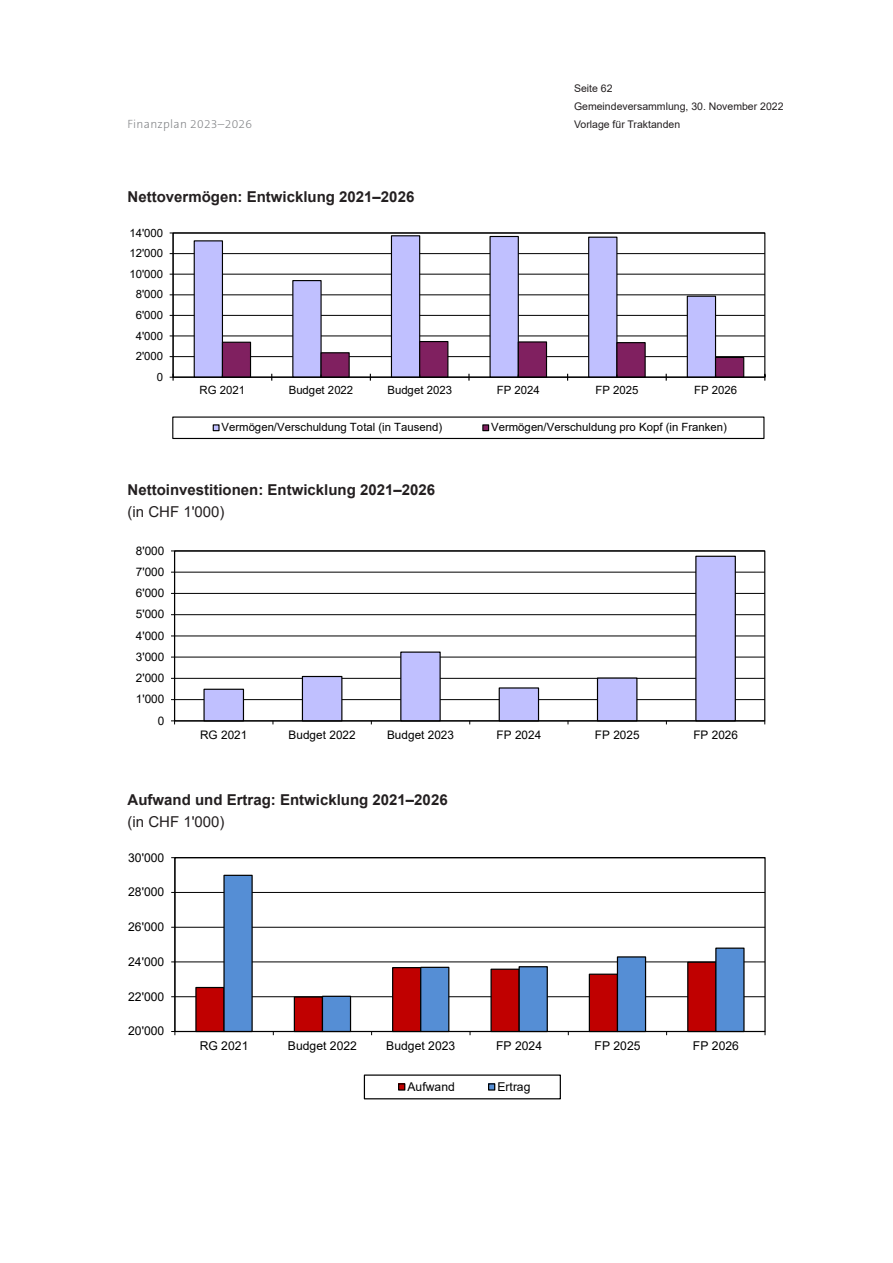
<style>
.page{position:relative;width:893px;height:1263px;background:#fff}
.page>*{position:absolute;margin:0;border:0;box-sizing:border-box;transform-origin:0 0}
.t1{font:700 15px "Arial";color:#231f20}
.t2{font:15px "Arial";color:#231f20}
.t3{font:12.15px "Arial";color:#000}
.t4{font:200 12px "The Sans B2";letter-spacing:.025em;color:#76787b}
.t5{font:11.7px "Arial";color:#000}
.t6{font:11.4px "Arial";color:#000}
.t7{font:10.5px/18px "Arial";color:#231f20}
</style>
<div class="page">
<hr style="left:175px;top:996px;width:590px;height:1px;background:#000">
<hr style="left:175px;top:961px;width:590px;height:1px;background:#000">
<hr style="left:175px;top:927px;width:590px;height:1px;background:#000">
<hr style="left:175px;top:892px;width:590px;height:1px;background:#000">
<svg style="left:223px;top:874px;width:522px;height:159px"></svg>
<hr style="left:175px;top:858px;width:1px;height:173px;background:#000">
<hr style="left:175px;top:1031px;width:590px;height:1px;background:#000">
<svg style="left:195px;top:961px;width:522px;height:74px"></svg>
<div style="left:364px;top:1074px;width:197px;height:25px;border:1px solid #000"></div>
<div style="left:398px;top:1083px;width:7px;height:7px;border:1px solid #000"></div>
<div style="left:488px;top:1083px;width:7px;height:7px;border:1px solid #000"></div>
<hr style="left:173px;top:356px;width:592px;height:1px;background:#000">
<hr style="left:173px;top:335px;width:592px;height:1px;background:#000">
<hr style="left:173px;top:315px;width:592px;height:1px;background:#000">
<hr style="left:173px;top:294px;width:592px;height:1px;background:#000">
<hr style="left:173px;top:274px;width:592px;height:1px;background:#000">
<hr style="left:173px;top:253px;width:592px;height:1px;background:#000">
<svg style="left:193px;top:235px;width:524px;height:142px"></svg>
<hr style="left:173px;top:233px;width:1px;height:144px;background:#000">
<hr style="left:173px;top:377px;width:592px;height:1px;background:#000">
<svg style="left:170px;top:374px;width:4px;height:7px"></svg>
<svg style="left:221px;top:340px;width:524px;height:41px"></svg>
<div style="left:172px;top:416px;width:592px;height:23px;border:1px solid #000"></div>
<div style="left:213px;top:424px;width:7px;height:7px;border:1px solid #000"></div>
<div style="left:482px;top:424px;width:7px;height:7px;border:1px solid #000"></div>
<hr style="left:175px;top:699px;width:590px;height:1px;background:#000">
<hr style="left:175px;top:678px;width:590px;height:1px;background:#000">
<hr style="left:175px;top:657px;width:590px;height:1px;background:#000">
<hr style="left:175px;top:635px;width:590px;height:1px;background:#000">
<hr style="left:175px;top:614px;width:590px;height:1px;background:#000">
<hr style="left:175px;top:593px;width:590px;height:1px;background:#000">
<hr style="left:175px;top:572px;width:590px;height:1px;background:#000">
<svg style="left:203px;top:555px;width:533px;height:166px"></svg>
<hr style="left:174px;top:551px;width:1px;height:170px;background:#000">
<hr style="left:175px;top:721px;width:590px;height:1px;background:#000">
<p class="t4" style="left:128px;top:117px;width:126px">Finanzplan 2023–2026</p>
<h1 class="t1" style="left:128px;top:186px;width:288px">Nettovermögen: Entwicklung 2021–2026</h1>
<p class="t6" style="left:129px;top:225px;width:35px">14'000</p>
<p class="t6" style="left:129px;top:245px;width:35px">12'000</p>
<p class="t6" style="left:129px;top:266px;width:35px">10'000</p>
<p class="t6" style="left:136px;top:287px;width:29px">8'000</p>
<p class="t6" style="left:136px;top:307px;width:29px">6'000</p>
<p class="t6" style="left:136px;top:328px;width:29px">4'000</p>
<p class="t6" style="left:136px;top:348px;width:29px">2'000</p>
<p class="t6" style="left:157px;top:369px;width:8px">0</p>
<p class="t7" style="left:574px;top:79px;width:211px">Seite 62<br>Gemeindeversammlung, 30. November 2022<br>Vorlage für Traktanden</p>
<p class="t6" style="left:200px;top:383px;width:47px">RG 2021</p>
<p class="t6" style="left:289px;top:383px;width:66px">Budget 2022</p>
<p class="t6" style="left:387px;top:383px;width:66px">Budget 2023</p>
<p class="t6" style="left:497px;top:383px;width:45px">FP 2024</p>
<p class="t6" style="left:595px;top:383px;width:45px">FP 2025</p>
<p class="t6" style="left:694px;top:383px;width:45px">FP 2026</p>
<p class="t6" style="left:221px;top:420px;width:222px">Vermögen/Verschuldung Total (in Tausend)</p>
<p class="t6" style="left:491px;top:420px;width:237px">Vermögen/Verschuldung pro Kopf (in Franken)</p>
<h1 class="t1" style="left:128px;top:479px;width:309px">Nettoinvestitionen: Entwicklung 2021–2026</h1>
<h1 class="t2" style="left:128px;top:502px;width:99px">(in CHF 1'000)</h1>
<p class="t5" style="left:136px;top:542px;width:30px">8'000</p>
<p class="t5" style="left:136px;top:564px;width:30px">7'000</p>
<p class="t5" style="left:136px;top:585px;width:30px">6'000</p>
<p class="t5" style="left:136px;top:606px;width:30px">5'000</p>
<p class="t5" style="left:136px;top:627px;width:30px">4'000</p>
<p class="t5" style="left:136px;top:649px;width:30px">3'000</p>
<p class="t5" style="left:136px;top:670px;width:30px">2'000</p>
<p class="t5" style="left:136px;top:691px;width:30px">1'000</p>
<p class="t5" style="left:158px;top:712px;width:8px">0</p>
<p class="t5" style="left:200px;top:726px;width:49px">RG 2021</p>
<p class="t5" style="left:289px;top:726px;width:68px">Budget 2022</p>
<p class="t5" style="left:387px;top:726px;width:68px">Budget 2023</p>
<p class="t5" style="left:497px;top:726px;width:46px">FP 2024</p>
<p class="t5" style="left:595px;top:726px;width:46px">FP 2025</p>
<p class="t5" style="left:693px;top:726px;width:46px">FP 2026</p>
<h1 class="t1" style="left:128px;top:789px;width:322px">Aufwand und Ertrag: Entwicklung 2021–2026</h1>
<h1 class="t2" style="left:128px;top:812px;width:99px">(in CHF 1'000)</h1>
<p class="t3" style="left:128px;top:849px;width:38px">30'000</p>
<p class="t3" style="left:128px;top:884px;width:38px">28'000</p>
<p class="t3" style="left:128px;top:918px;width:38px">26'000</p>
<p class="t3" style="left:128px;top:953px;width:38px">24'000</p>
<p class="t3" style="left:128px;top:988px;width:38px">22'000</p>
<p class="t3" style="left:128px;top:1023px;width:38px">20'000</p>
<p class="t3" style="left:200px;top:1037px;width:50px">RG 2021</p>
<p class="t3" style="left:288px;top:1037px;width:71px">Budget 2022</p>
<p class="t3" style="left:386px;top:1037px;width:70px">Budget 2023</p>
<p class="t3" style="left:496px;top:1037px;width:47px">FP 2024</p>
<p class="t3" style="left:595px;top:1037px;width:47px">FP 2025</p>
<p class="t3" style="left:693px;top:1037px;width:48px">FP 2026</p>
<p class="t3" style="left:407px;top:1078px;width:49px">Aufwand</p>
<p class="t3" style="left:497px;top:1078px;width:35px">Ertrag</p>
</div>
